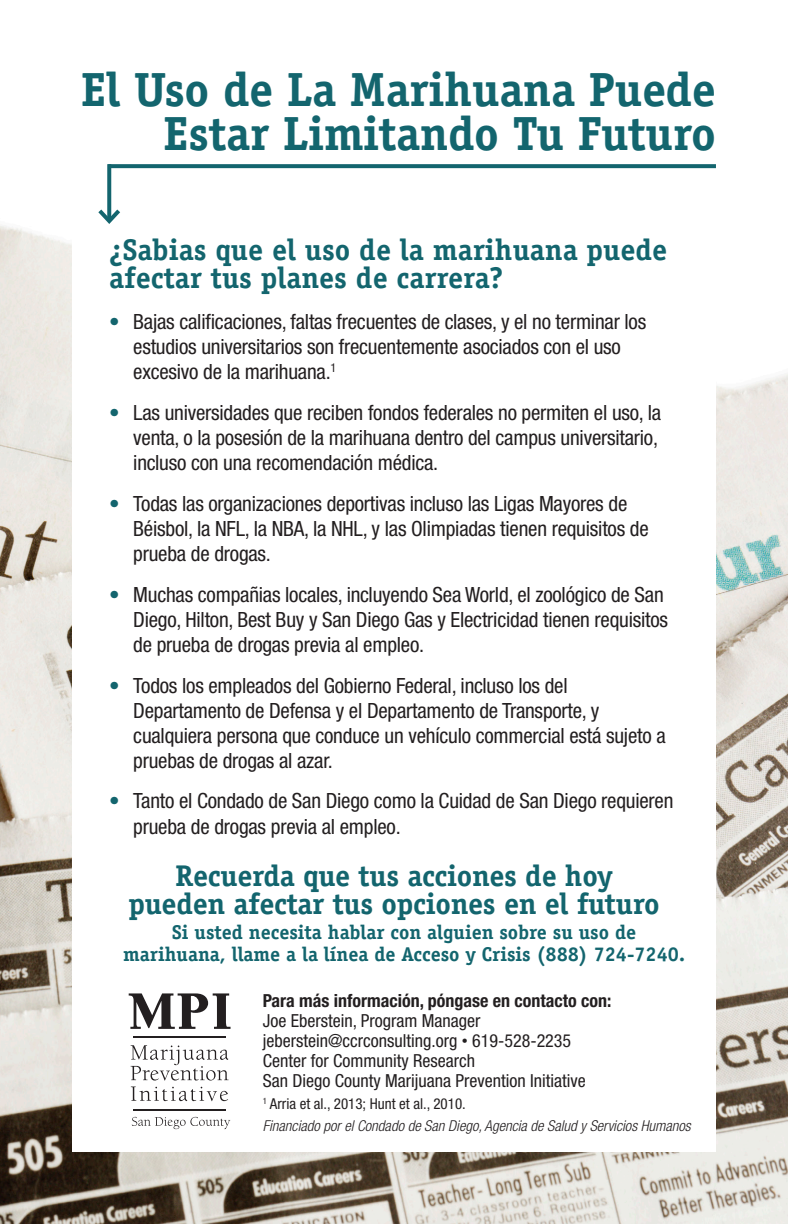
<style>
.page{position:relative;width:788px;height:1224px;background:#fff}
.page>*{position:absolute;margin:0;border:0;box-sizing:border-box;transform-origin:0 0}
.t1{font:700 48px/44px "Officina Serif";letter-spacing:-.01em;color:#13656e;text-align:right}
.t2{font:700 30px/28px "Officina Serif";letter-spacing:-.01em;color:#13656e}
.t3{font:condensed 21px/25px "Helvetica Neue";letter-spacing:-.01em;color:#231f20}
.t4{font:700 20px/22px "Officina Serif";color:#13656e;text-align:center}
.t5{font:condensed 18px/20px "Helvetica Neue";color:#231f20}
.t6{font:700 condensed 18px/20px "Helvetica Neue";color:#231f20}
.t7{font:italic 300 condensed 15px "Helvetica Neue";color:#231f20}
.t8{font:condensed 15px "Helvetica Neue";color:#231f20}
.s1{color:#13656e}
.s2{font-weight:400}
.s3{font-size:12px}
</style>
<div class="page">
<img style="left:0;top:225px;width:788px;height:999px">
<div style="left:72px;top:72px;width:644px;height:1080px;background:#fff"></div>
<svg style="left:111px;top:164px;width:605px;height:4px;fill:#13656e"></svg>
<svg style="left:107px;top:164px;width:4px;height:41px"></svg>
<svg style="left:98px;top:205px;width:22px;height:19px"></svg>
<svg style="left:129px;top:993px;width:101px;height:36px"></svg>
<svg style="left:131px;top:1045px;width:97px;height:36px"></svg>
<svg style="left:131px;top:1087px;width:97px;height:14px"></svg>
<hr style="left:134px;top:1037px;width:92px;height:1px;background:#231f20">
<hr style="left:134px;top:1109px;width:92px;height:1px;background:#231f20">
<svg style="left:132px;top:1117px;width:98px;height:12px"></svg>
<p class="t1" style="left:81px;top:67px;width:636px">El Uso de La Marihuana Puede<br>Estar Limitando Tu Futuro</p>
<p class="t2" style="left:109px;top:236px;width:559px">¿Sabias que el uso de la marihuana puede afectar tus planes de carrera?</p>
<p class="t3" style="left:133px;top:309px;width:514px;text-indent:-24px"><span class="s1">•</span> Bajas calificaciones, faltas frecuentes de clases, y el no terminar los estudios universitarios son frecuentemente asociados con el uso excesivo de la marihuana.<sup>1</sup></p>
<p class="t3" style="left:133px;top:400px;width:529px;text-indent:-24px"><span class="s1">•</span> Las universidades que reciben fondos federales no permiten el uso, la venta, o la posesión de la marihuana dentro del campus universitario, incluso con una recomendación médica.</p>
<p class="t3" style="left:133px;top:491px;width:517px;text-indent:-24px"><span class="s1">•</span> Todas las organizaciones deportivas incluso las Ligas Mayores de<br>Béisbol, la NFL, la NBA, la NHL, y las Olimpiadas tienen requisitos de prueba de drogas.</p>
<p class="t3" style="left:133px;top:582px;width:536px;text-indent:-24px"><span class="s1">•</span> Muchas compañias locales, incluyendo Sea World, el zoológico de San<br>Diego, Hilton, Best Buy y San Diego Gas y Electricidad tienen requisitos de prueba de drogas previa al empleo.</p>
<p class="t3" style="left:133px;top:673px;width:534px;text-indent:-24px"><span class="s1">•</span> Todos los empleados del Gobierno Federal, incluso los del Departamento de Defensa y el Departamento de Transporte, y cualquiera persona que conduce un vehículo commercial está sujeto a pruebas de drogas al azar.</p>
<p class="t3" style="left:133px;top:788px;width:541px;line-height:26px;text-indent:-24px"><span class="s1">•</span> Tanto el Condado de San Diego como la Cuidad de San Diego requieren prueba de drogas previa al empleo.</p>
<p class="t2" style="left:128px;top:861px;width:533px;text-align:center">Recuerda que tus acciones de hoy pueden afectar tus opciones en el futuro</p>
<p class="t4" style="left:123px;top:921px;width:563px">Si usted necesita hablar con alguien sobre su uso de marihuana, llame a la línea de Acceso y Crisis (888) 724-7240.</p>
<p class="t6" style="left:263px;top:991px;width:350px">Para más información, póngase en contacto con:<br><span class="s2">Joe Eberstein, Program Manager</span></p>
<p class="t5" style="left:263px;top:1031px;width:310px">jeberstein@ccrconsulting.org <span class="s3">•</span> 619-528-2235<br>Center for Community Research</p>
<p class="t5" style="left:263px;top:1071px;width:324px">San Diego County Marijuana Prevention Initiative</p>
<p class="t8" style="left:263px;top:1095px;width:204px"><sup>1</sup> Arria et al., 2013; Hunt et al., 2010.</p>
<p class="t7" style="left:263px;top:1117px;width:429px">Financiado por el Condado de San Diego, Agencia de Salud y Servicios Humanos</p>
</div>
